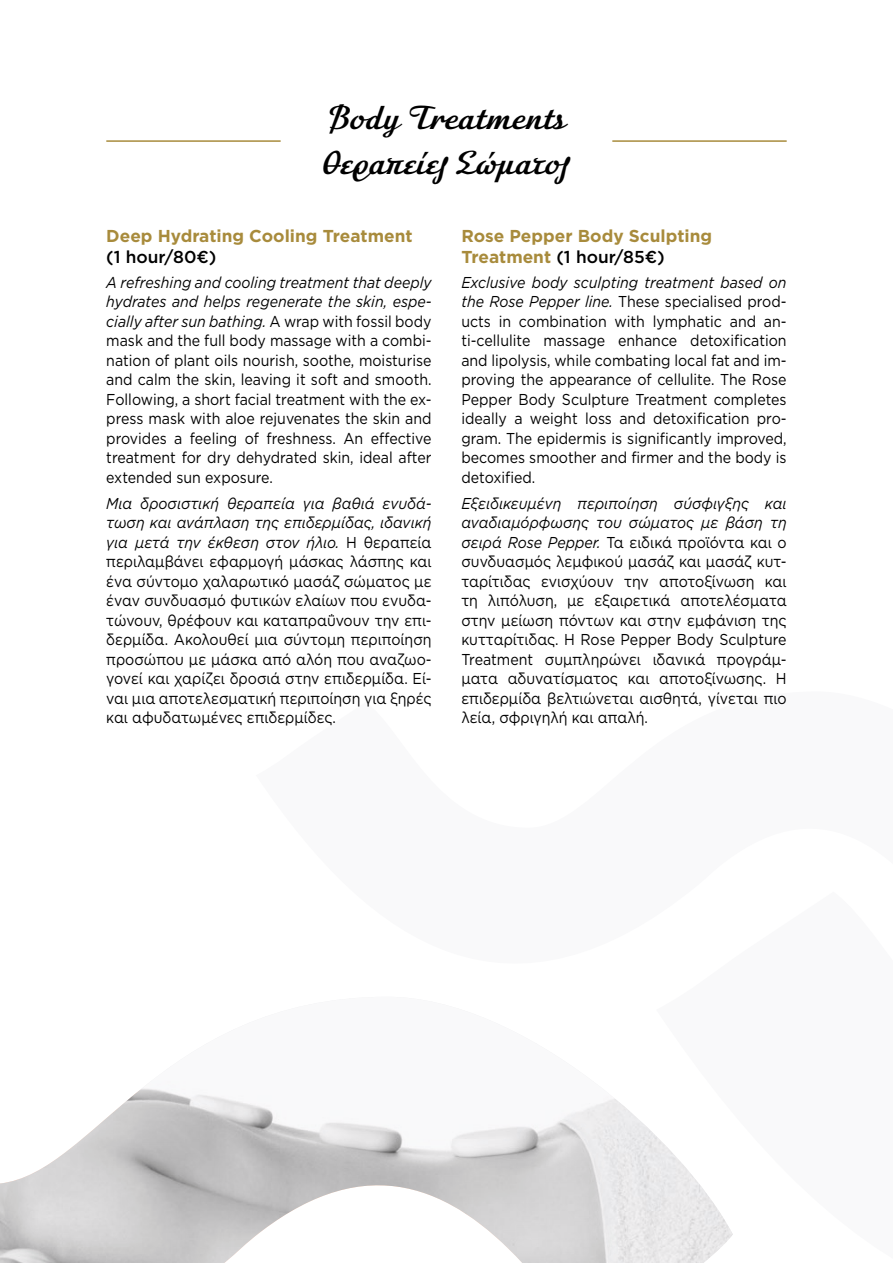
<style>
.page{position:relative;width:893px;height:1263px;background:#fff}
.page>*{position:absolute;margin:0;border:0;box-sizing:border-box;transform-origin:0 0}
.t1{font:33px/45px "CF Astir";color:#000}
.t2{font:700 17.25px/21px "Gotham";color:#a88b3c}
.t3{font:500 17.25px "Gotham";color:#000}
.t4{font:15.75px/19.5px "Gotham";color:#000;text-align:justify;scale:.9 1}
.s1{font-style:italic}
.s2{font-weight:500;color:#000}
</style>
<div class="page">
<svg style="left:0;top:1088px;width:733px;height:175px"></svg>
<hr style="left:106px;top:140px;width:175px;height:2px;background:#a88b3c">
<hr style="left:612px;top:140px;width:175px;height:2px;background:#a88b3c">
<h1 class="t1" style="left:324px;top:98px;width:247px">Body Treatments<br>Θεραπείες Σώματος</h1>
<p class="t2" style="left:106px;top:225px;width:308px">Deep Hydrating Cooling Treatment</p>
<p class="t3" style="left:106px;top:246px;width:112px">(1 hour/80€)</p>
<p class="t4" style="left:106px;top:272px;width:363px"><span class="s1">A refreshing and cooling treatment that deeply hydrates and helps regenerate the skin, espe&shy;cially after sun bathing.</span> A wrap with fossil body mask and the full body massage with a combi&shy;nation of plant oils nourish, soothe, moisturise and calm the skin, leaving it soft and smooth.<br>Following, a short facial treatment with the ex&shy;press mask with aloe rejuvenates the skin and provides a feeling of freshness. An effective treatment for dry dehydrated skin, ideal after extended sun exposure.</p>
<p class="t4" style="left:106px;top:493px;width:363px"><span class="s1">Μια δροσιστική θεραπεία για βαθιά ενυδά&shy;τωση και ανάπλαση της επιδερμίδας, ιδανική για μετά την έκθεση στον ήλιο.</span> Η θεραπεία περιλαμβάνει εφαρμογή μάσκας λάσπης και ένα σύντομο χαλαρωτικό μασάζ σώματος με έναν συνδυασμό φυτικών ελαίων που ενυδα&shy;τώνουν, θρέφουν και καταπραΰνουν την επι&shy;δερμίδα. Ακολουθεί μια σύντομη περιποίηση προσώπου με μάσκα από αλόη που αναζωο&shy;γονεί και χαρίζει δροσιά στην επιδερμίδα. Εί&shy;ναι μια αποτελεσματική περιποίηση για ξηρές και αφυδατωμένες επιδερμίδες.</p>
<p class="t2" style="left:461px;top:225px;width:252px">Rose Pepper Body Sculpting<br>Treatment <span class="s2">(1 hour/85€)</span></p>
<p class="t4" style="left:461px;top:272px;width:363px"><span class="s1">Exclusive body sculpting treatment based on the Rose Pepper line.</span> These specialised prod&shy;ucts in combination with lymphatic and an&shy;ti-cellulite massage enhance detoxification and lipolysis, while combating local fat and im&shy;proving the appearance of cellulite. The Rose Pepper Body Sculpture Treatment completes ideally a weight loss and detoxification pro&shy;gram. The epidermis is significantly improved, becomes smoother and firmer and the body is detoxified.</p>
<p class="t4" style="left:461px;top:493px;width:363px"><span class="s1">Εξειδικευμένη περιποίηση σύσφιγξης και αναδιαμόρφωσης του σώματος με βάση τη σειρά Rose Pepper.</span> Τα ειδικά προϊόντα και ο συνδυασμός λεμφικού μασάζ και μασάζ κυτ&shy;ταρίτιδας ενισχύουν την αποτοξίνωση και τη λιπόλυση, με εξαιρετικά αποτελέσματα στην μείωση πόντων και στην εμφάνιση της κυτταρίτιδας. Η Rose Pepper Body Sculpture Treatment συμπληρώνει ιδανικά προγράμ&shy;ματα αδυνατίσματος και αποτοξίνωσης. Η επιδερμίδα βελτιώνεται αισθητά, γίνεται πιο λεία, σφριγηλή και απαλή.</p>
</div>
